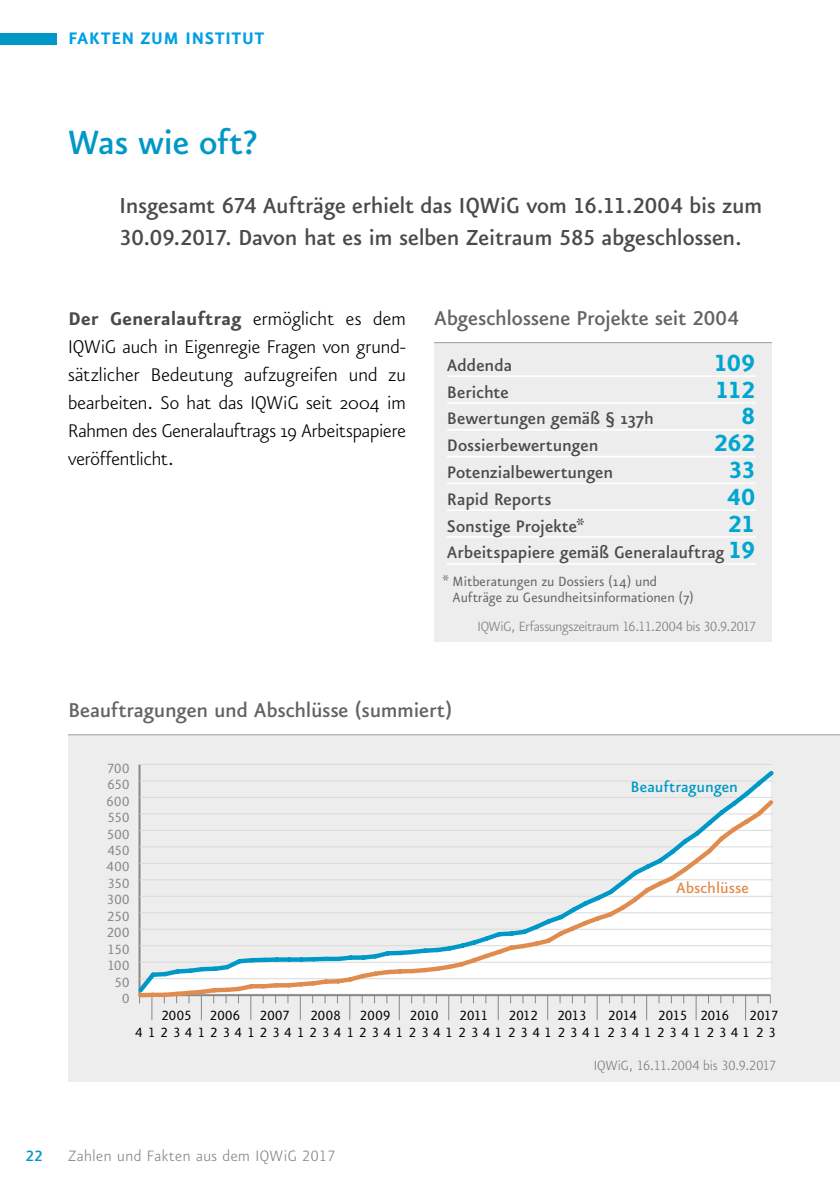
<style>
.page{position:relative;width:840px;height:1191px;background:#fff}
.page>*{position:absolute;margin:0;border:0;box-sizing:border-box;transform-origin:0 0}
.t1{font:500 40px "Eureka Sans CE";letter-spacing:-.02em;color:#0098c6}
.t2{font:28px "Eureka Sans CE Bold Caps";letter-spacing:-.035em;color:#00a6d0}
.t3{font:500 26px/32px "Eureka Sans CE";letter-spacing:-.015em;color:#4a4a49}
.t4{font:500 24px "Eureka Sans CE";letter-spacing:-.015em;color:#646363}
.t5{font:300 22px/28px "Eureka Sans CE";letter-spacing:-.005em;color:#000;text-align:justify}
.t6{font:500 20px "Eureka Sans CE";letter-spacing:-.005em;color:#4a4a49}
.t7{font:700 20px "Eureka Sans CE";letter-spacing:.03em;color:#009fe3}
.t8{font:300 18px "Eureka Sans CE";letter-spacing:.03em;color:#878787}
.t9{font:500 18px "Eureka Sans CE";letter-spacing:-.005em;color:#0098c6}
.t10{font:500 18px "Eureka Sans CE";color:#e18c4f}
.t11{font:18px "Eureka Sans CE Medium Caps";color:#0098c6}
.t12{font:16px/16px "Eureka Sans CE";letter-spacing:-.005em;color:#646363}
.t13{font:16px "Eureka Sans CE Regular Caps";letter-spacing:.32em;color:#000}
.t14{font:300 16px "Eureka Sans CE";letter-spacing:-.015em;color:#7f7e7e}
.t15{font:16px "Eureka Sans CE Regular Caps";letter-spacing:.015em;color:#878787}
.t16{font:16px "Eureka Sans CE Light Caps";letter-spacing:-.005em;color:#7f7e7e}
.t17{font:16px "Eureka Sans CE Regular Caps";letter-spacing:.015em;color:#000}
.t18{font:16px "Eureka Sans CE Regular Caps";letter-spacing:.28em;color:#000}
.t19{font:16px "Eureka Sans CE Regular Caps";letter-spacing:-.01em;color:#000}
.t20{font:16px "Eureka Sans CE Regular Caps";letter-spacing:-.015em;color:#000}
.s1{font-family:"Eureka Sans CE Medium Caps";font-weight:400}
.s2{font-weight:700;color:#4a4a49}
.s3{font-family:"Eureka Sans CE Bold Caps";font-weight:400;font-size:28px;color:#00a6d0}
.s4{font-family:"Eureka Sans CE Light Caps";font-weight:400}
.s5{font-family:"Eureka Sans CE";font-weight:300}
</style>
<div class="page">
<div style="left:68px;top:735px;width:771px;height:346px;background:#ededed"></div>
<svg style="left:201px;top:999px;width:1px;height:21px"></svg>
<svg style="left:250px;top:999px;width:1px;height:21px"></svg>
<svg style="left:299px;top:999px;width:1px;height:21px"></svg>
<svg style="left:349px;top:999px;width:1px;height:21px"></svg>
<svg style="left:398px;top:999px;width:1px;height:21px"></svg>
<svg style="left:448px;top:999px;width:1px;height:21px"></svg>
<svg style="left:497px;top:999px;width:1px;height:21px"></svg>
<svg style="left:547px;top:999px;width:1px;height:21px"></svg>
<svg style="left:596px;top:999px;width:1px;height:21px"></svg>
<svg style="left:695px;top:999px;width:1px;height:21px"></svg>
<hr style="left:138px;top:764px;width:2px;height:231px;background:#878787">
<svg style="left:139px;top:999px;width:14px;height:21px"></svg>
<hr style="left:139px;top:764px;width:633px;height:1px;background:#dadada">
<svg style="left:138px;top:767px;width:636px;height:229px"></svg>
<div style="left:0;top:33px;width:57px;height:11px;background:#0098c6"></div>
<hr style="left:68px;top:734px;width:771px;height:1px;background:#9d9d9c">
<div style="left:434px;top:342px;width:337px;height:300px;background:#ededed"></div>
<hr style="left:434px;top:342px;width:337px;height:1px;background:#9d9d9c">
<hr style="left:446px;top:375px;width:308px;height:2px;background:#fff">
<hr style="left:446px;top:402px;width:308px;height:2px;background:#fff">
<hr style="left:446px;top:429px;width:308px;height:1px;background:#fff">
<hr style="left:446px;top:456px;width:308px;height:1px;background:#fff">
<hr style="left:446px;top:482px;width:308px;height:2px;background:#fff">
<hr style="left:446px;top:509px;width:308px;height:2px;background:#fff">
<hr style="left:446px;top:536px;width:308px;height:2px;background:#fff">
<hr style="left:446px;top:563px;width:308px;height:1px;background:#fff">
<p class="t7" style="left:68px;top:28px;width:197px">FAKTEN ZUM INSTITUT</p>
<h1 class="t1" style="left:68px;top:122px;width:191px">Was wie oft?</h1>
<p class="t3" style="left:119px;top:190px;width:644px">Insgesamt <span class="s1">674</span> Aufträge erhielt das IQWiG vom <span class="s1">16.11.2004</span> bis zum<br><span class="s1">30.09.2017</span>. Davon hat es im selben Zeitraum <span class="s1">585</span> abgeschlossen.</p>
<p class="t5" style="left:68px;top:305px;width:339px"><span class="s2">Der Generalauftrag</span> ermöglicht es dem IQWiG auch in Eigenregie Fragen von grund&shy;sätzlicher Bedeutung aufzugreifen und zu bearbeiten. So hat das IQWiG seit 2004 im Rahmen des Generalauftrags 19 Arbeitspapiere veröffentlicht.</p>
<p class="t4" style="left:434px;top:306px;width:306px">Abgeschlossene Projekte seit <span class="s1">2004</span></p>
<p class="t6" style="left:446px;top:354px;width:67px">Addenda</p>
<p class="t2" style="left:713px;top:348px;width:43px">109</p>
<p class="t6" style="left:446px;top:381px;width:63px">Berichte</p>
<p class="t2" style="left:715px;top:375px;width:41px">112</p>
<p class="t6" style="left:446px;top:408px;width:208px">Bewertungen gemäß § 137h</p>
<p class="t2" style="left:740px;top:402px;width:16px">8</p>
<p class="t6" style="left:446px;top:435px;width:153px">Dossierbewertungen</p>
<p class="t2" style="left:713px;top:429px;width:43px">262</p>
<p class="t6" style="left:446px;top:462px;width:168px">Potenzialbewertungen</p>
<p class="t2" style="left:727px;top:455px;width:29px">33</p>
<p class="t6" style="left:446px;top:488px;width:106px">Rapid Reports</p>
<p class="t2" style="left:726px;top:482px;width:30px">40</p>
<p class="t6" style="left:446px;top:515px;width:138px">Sonstige Projekte*</p>
<p class="t2" style="left:727px;top:509px;width:29px">21</p>
<p class="t6" style="left:446px;top:542px;width:310px">Arbeitspapiere gemäß Generalauftrag <span class="s3">19</span></p>
<p class="t12" style="left:452px;top:574px;width:243px;text-indent:-10px">* Mitberatungen zu Dossiers (14) und<br>Aufträge zu Gesundheitsinformationen (7)</p>
<p class="t14" style="left:477px;top:618px;width:280px">IQWiG, Erfassungszeitraum <span class="s4">16.11.2004</span> bis <span class="s4">30.9.2017</span></p>
<p class="t4" style="left:68px;top:698px;width:386px">Beauftragungen und Abschlüsse (summiert)</p>
<p class="t15" style="left:107px;top:760px;width:24px">700</p>
<p class="t15" style="left:107px;top:776px;width:24px">650</p>
<p class="t15" style="left:107px;top:793px;width:24px">600</p>
<p class="t15" style="left:107px;top:809px;width:23px">550</p>
<p class="t15" style="left:107px;top:826px;width:24px">500</p>
<p class="t15" style="left:107px;top:842px;width:24px">450</p>
<p class="t15" style="left:106px;top:859px;width:25px">400</p>
<p class="t15" style="left:107px;top:875px;width:23px">350</p>
<p class="t15" style="left:107px;top:892px;width:24px">300</p>
<p class="t15" style="left:107px;top:908px;width:24px">250</p>
<p class="t15" style="left:107px;top:925px;width:24px">200</p>
<p class="t15" style="left:107px;top:941px;width:23px">150</p>
<p class="t15" style="left:107px;top:958px;width:24px">100</p>
<p class="t15" style="left:114px;top:974px;width:16px">50</p>
<p class="t15" style="left:122px;top:990px;width:9px">0</p>
<p class="t9" style="left:630px;top:777px;width:109px">Beauftragungen</p>
<p class="t10" style="left:675px;top:878px;width:74px">Abschlüsse</p>
<p class="t17" style="left:161px;top:1008px;width:130px">2005 2006 2007</p>
<p class="t17" style="left:310px;top:1008px;width:130px">2008 2009 2010</p>
<p class="t18" style="left:459px;top:1008px;width:30px">2011</p>
<p class="t19" style="left:508px;top:1008px;width:79px">2012 2013</p>
<p class="t18" style="left:608px;top:1008px;width:30px">2014</p>
<p class="t20" style="left:657px;top:1008px;width:72px">2015 2016</p>
<p class="t18" style="left:749px;top:1008px;width:30px">2017</p>
<p class="t13" style="left:135px;top:1024px;width:642px">4123412341234123412341234123412341234123412341234123</p>
<p class="t11" style="left:25px;top:1146px;width:19px">22</p>
<p class="t8" style="left:68px;top:1146px;width:269px">Zahlen und Fakten aus dem IQWiG <span class="s4">2017</span></p>
<p class="t16" style="left:593px;top:1057px;width:184px"><span class="s5">IQWiG,</span> 16.11.2004 <span class="s5">bis</span> 30.9.2017</p>
</div>
